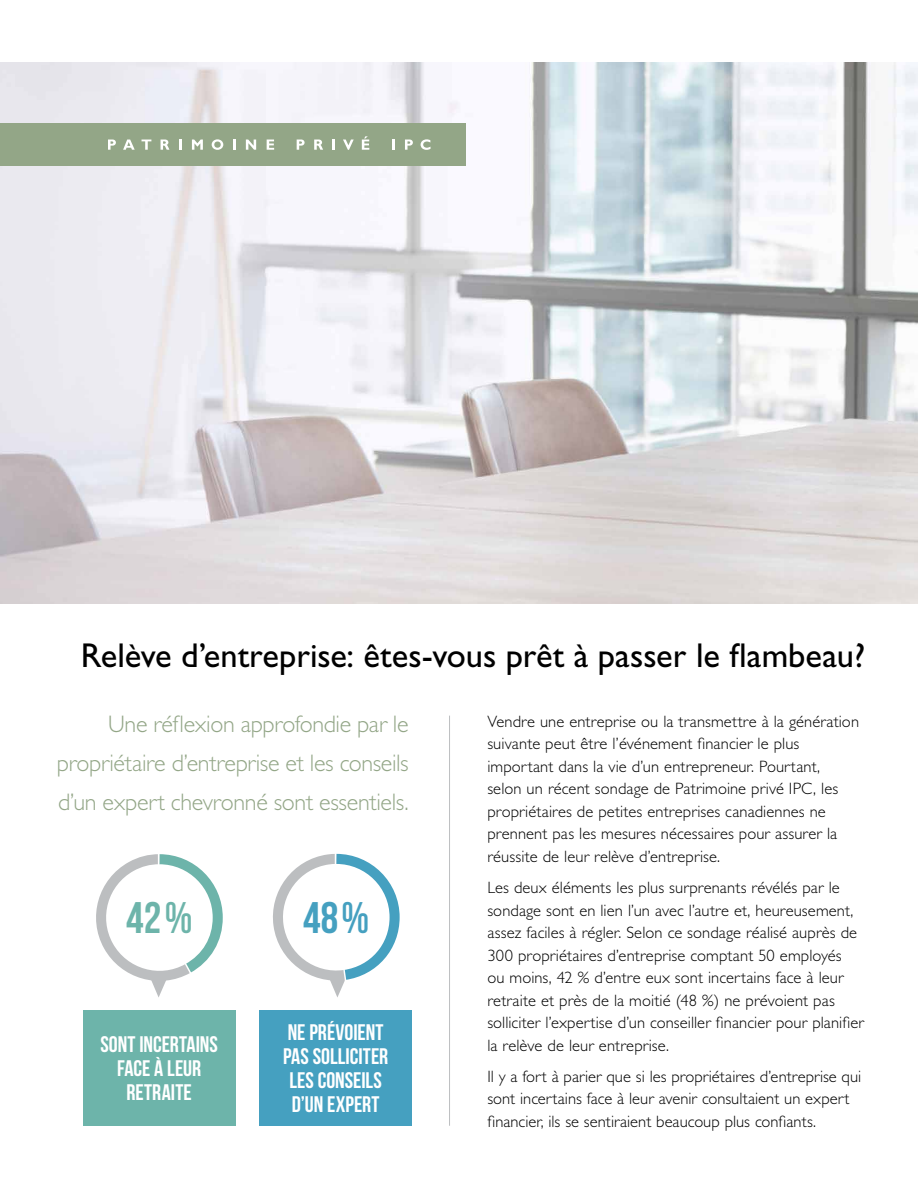
<style>
.page{position:relative;width:918px;height:1188px;background:#fff}
.page>*{position:absolute;margin:0;border:0;box-sizing:border-box;transform-origin:0 0}
.t1{font:700 44.25px "Bebas Neue";color:#6db4aa}
.t2{font:700 44.25px "Bebas Neue";color:#45a0c0}
.t3{font:34.5px "Gill Sans Std";color:#000}
.t4{font:300 24px/39px "Gill Sans Std";letter-spacing:-.015em;color:#93a687;text-align:justify}
.t5{font:700 22.5px/24px "Bebas Neue";color:#fff;text-align:center}
.t6{font:300 16.5px/22.5px "Gill Sans Std";letter-spacing:.005em;color:#000}
</style>
<div class="page">
<img style="left:0;top:63px;width:918px;height:541px">
<div style="left:0;top:124px;width:465px;height:42px;background:#93a687"></div>
<svg style="left:108px;top:140px;width:8px;height:10px"></svg>
<svg style="left:123px;top:140px;width:12px;height:10px"></svg>
<svg style="left:142px;top:140px;width:9px;height:10px"></svg>
<svg style="left:161px;top:140px;width:8px;height:10px"></svg>
<svg style="left:179px;top:140px;width:2px;height:10px"></svg>
<svg style="left:192px;top:140px;width:11px;height:10px"></svg>
<svg style="left:212px;top:139px;width:11px;height:11px"></svg>
<svg style="left:233px;top:140px;width:2px;height:10px"></svg>
<svg style="left:246px;top:140px;width:10px;height:10px"></svg>
<svg style="left:267px;top:140px;width:7px;height:10px"></svg>
<svg style="left:297px;top:140px;width:8px;height:10px"></svg>
<svg style="left:314px;top:140px;width:9px;height:10px"></svg>
<svg style="left:332px;top:140px;width:3px;height:10px"></svg>
<svg style="left:343px;top:140px;width:11px;height:10px"></svg>
<svg style="left:362px;top:136px;width:7px;height:14px"></svg>
<svg style="left:392px;top:140px;width:2px;height:10px"></svg>
<svg style="left:405px;top:140px;width:8px;height:10px"></svg>
<svg style="left:421px;top:139px;width:10px;height:11px"></svg>
<hr style="left:449px;top:716px;width:1px;height:410px;background:#bcbec0">
<div style="left:83px;top:1010px;width:152px;height:116px;background:#6db4aa"></div>
<div style="left:260px;top:1010px;width:152px;height:116px;background:#45a0c0"></div>
<svg style="left:96px;top:853px;width:304px;height:144px"></svg>
<h2 class="t3" style="left:81px;top:636px;width:786px">Relève d’entreprise: êtes-vous prêt à passer le flambeau?</h2>
<p class="t4" style="left:57px;top:705px;width:353px;text-indent:51px">Une réflexion approfondie par le propriétaire d’entreprise et les conseils d’un expert chevronné sont essentiels.</p>
<p class="t6" style="left:487px;top:710px;width:373px">Vendre une entreprise ou la transmettre à la génération suivante peut être l’événement financier le plus important dans la vie d’un entrepreneur. Pourtant,<br>selon un récent sondage de Patrimoine privé IPC, les propriétaires de petites entreprises canadiennes ne prennent pas les mesures nécessaires pour assurer la réussite de leur relève d’entreprise.</p>
<p class="t6" style="left:487px;top:876px;width:378px">Les deux éléments les plus surprenants révélés par le sondage sont en lien l’un avec l’autre et, heureusement, assez faciles à régler. Selon ce sondage réalisé auprès de 300 propriétaires d’entreprise comptant 50 employés<br>ou moins, 42 % d’entre eux sont incertains face à leur retraite et près de la moitié (48 %) ne prévoient pas solliciter l’expertise d’un conseiller financier pour planifier la relève de leur entreprise.</p>
<p class="t6" style="left:487px;top:1065px;width:375px">Il y a fort à parier que si les propriétaires d’entreprise qui sont incertains face à leur avenir consultaient un expert financier, ils se sentiraient beaucoup plus confiants.</p>
<p class="t1" style="left:126px;top:893px;width:68px">42%</p>
<p class="t2" style="left:303px;top:893px;width:68px">48%</p>
<p class="t5" style="left:283px;top:1020px;width:107px">NE PRÉVOIENT<br>PAS SOLLICITER<br>LES CONSEILS<br>D’UN EXPERT</p>
<p class="t5" style="left:100px;top:1032px;width:119px">SONT INCERTAINS<br>FACE À LEUR<br>RETRAITE</p>
</div>
